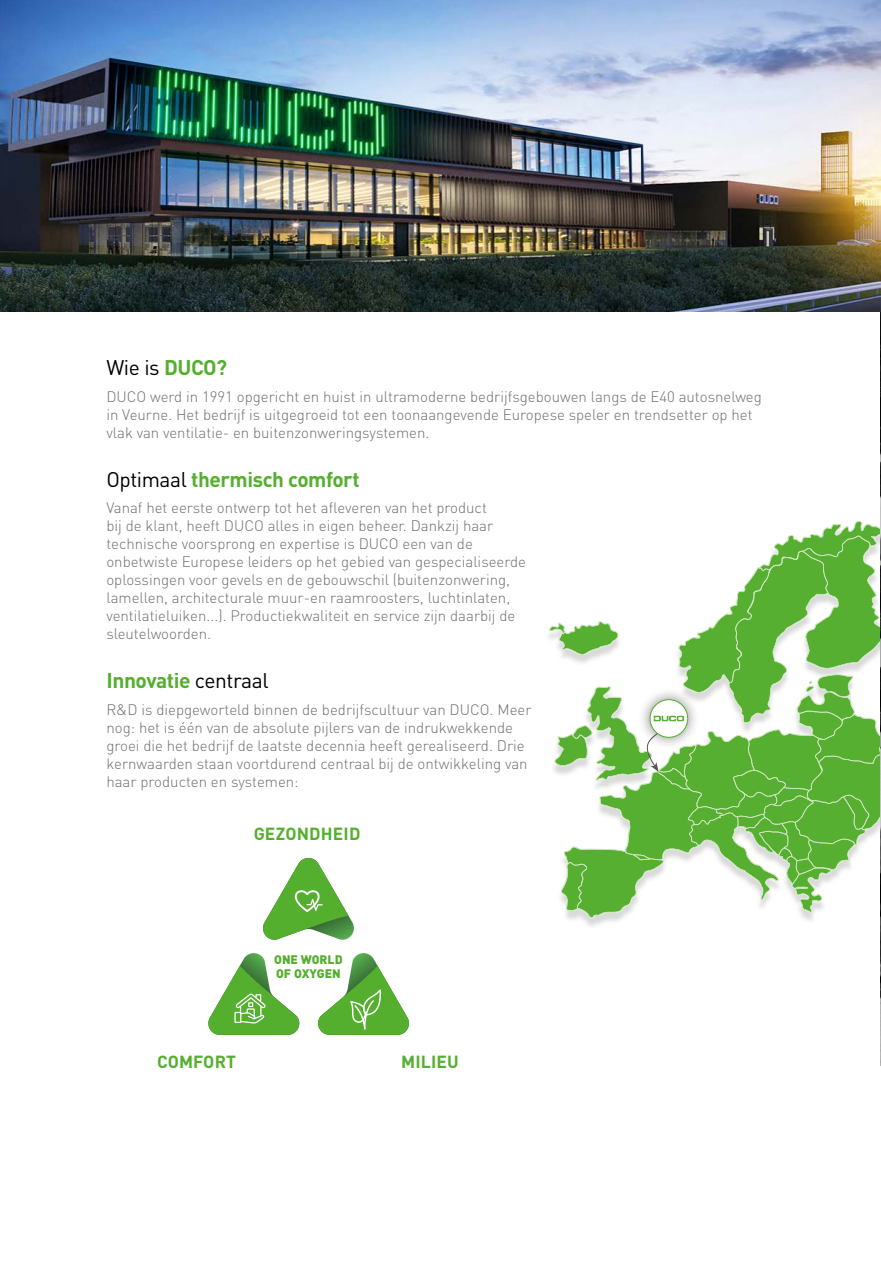
<style>
.page{position:relative;width:881px;height:1263px;background:#fff}
.page>*{position:absolute;margin:0;border:0;box-sizing:border-box;transform-origin:0 0}
.t1{font:700 21px "DINOT";letter-spacing:-.02em;color:#54af2e}
.t2{font:21px "DINOT";color:#000}
.t3{font:900 18.3px "DINOT";color:#54af2e}
.t4{font:700 17.4px "DINOT";letter-spacing:.01em;color:#54af2e}
.t5{font:300 15px/18px "DINOT";color:#6e6e6e}
.t6{font:900 12.3px/14.7px "DINOT";color:#54af2e}
.s1{font-weight:700;color:#54af2e}
.s2{font-weight:400;color:#000}
</style>
<div class="page">
<img style="left:567px;top:918px;width:9px;height:2px">
<img style="left:880px;top:0;width:1px;height:1065px">
<svg style="left:208px;top:858px;width:201px;height:177px"></svg>
<svg style="left:548px;top:521px;width:332px;height:397px"></svg>
<div style="left:649px;top:699px;width:39px;height:39px;border:1px solid #54af2e;border-radius:50%"></div>
<img style="left:0;top:0;width:880px;height:311px">
<h1 class="t2" style="left:106px;top:353px;width:122px">Wie is <span class="s1">DUCO?</span></h1>
<p class="t5" style="left:106px;top:387px;width:656px">DUCO werd in 1991 opgericht en huist in ultramoderne bedrijfsgebouwen langs de E40 autosnelweg in Veurne. Het bedrijf is uitgegroeid tot een toonaangevende Europese speler en trendsetter op het vlak van ventilatie- en buitenzonweringsystemen.</p>
<h1 class="t1" style="left:106px;top:465px;width:255px"><span class="s2">Optimaal</span> thermisch comfort</h1>
<p class="t5" style="left:106px;top:498px;width:421px">Vanaf het eerste ontwerp tot het afleveren van het product<br>bij de klant, heeft DUCO alles in eigen beheer. Dankzij haar technische voorsprong en expertise is DUCO een van de onbetwiste Europese leiders op het gebied van gespecialiseerde oplossingen voor gevels en de gebouwschil (buitenzonwering, lamellen, architecturale muur-en raamroosters, luchtinlaten, ventilatieluiken...). Productiekwaliteit en service zijn daarbij de sleutelwoorden.</p>
<h1 class="t1" style="left:106px;top:666px;width:164px">Innovatie <span class="s2">centraal</span></h1>
<p class="t5" style="left:106px;top:700px;width:426px">R&amp;D is diepgeworteld binnen de bedrijfscultuur van DUCO. Meer nog: het is één van de absolute pijlers van de indrukwekkende groei die het bedrijf de laatste decennia heeft gerealiseerd. Drie kernwaarden staan voortdurend centraal bij de ontwikkeling van haar producten en systemen:</p>
<p class="t3" style="left:253px;top:821px;width:113px">GEZONDHEID</p>
<p class="t4" style="left:254px;top:822px;width:108px">GEZONDHEID</p>
<p class="t6" style="left:274px;top:951px;width:70px">ONE WORLD<br>OF OXYGEN</p>
<p class="t4" style="left:157px;top:1050px;width:80px">COMFORT</p>
<p class="t4" style="left:401px;top:1050px;width:59px">MILIEU</p>
</div>
